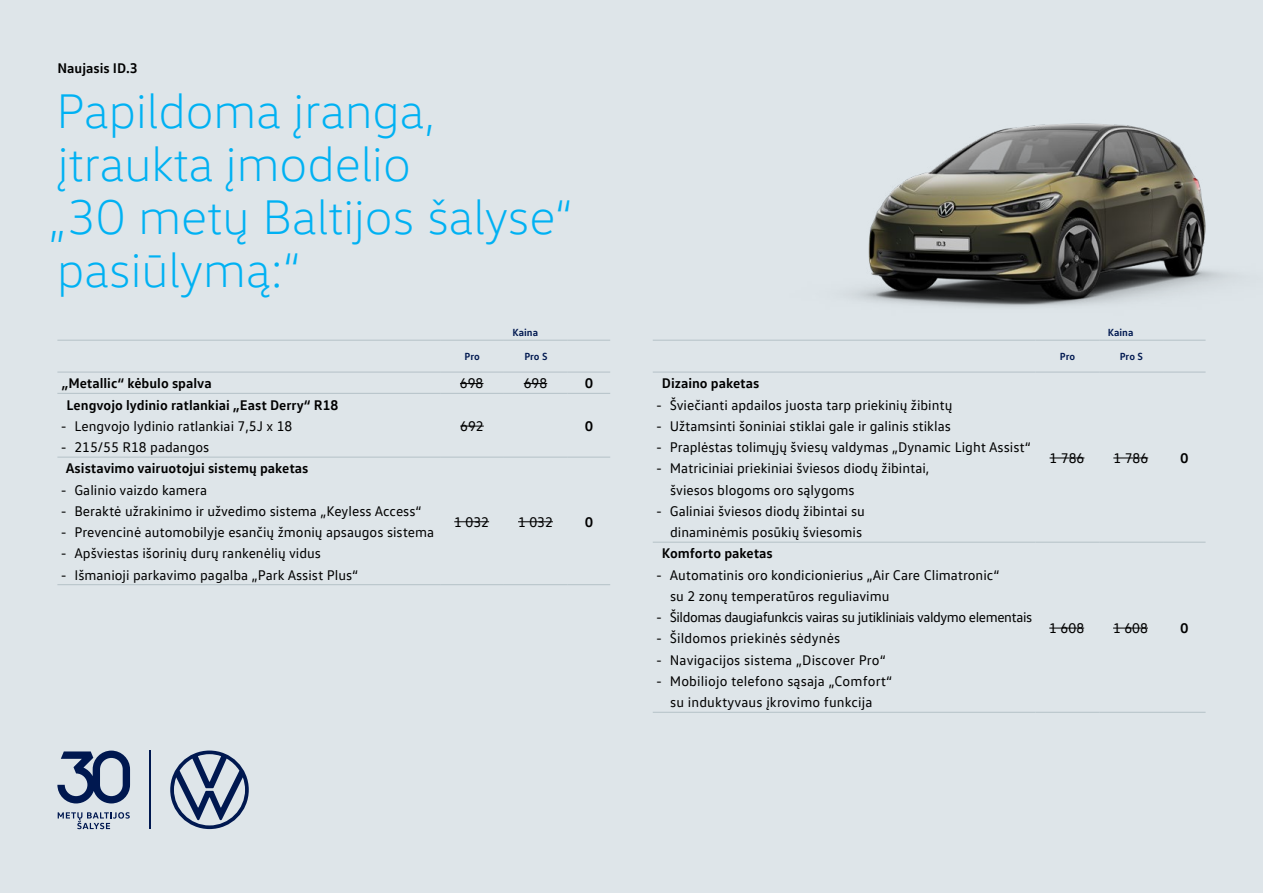
<style>
.page{position:relative;width:1263px;height:893px;background:#dee5e9}
.page>*{position:absolute;margin:0;border:0;box-sizing:border-box;transform-origin:0 0}
.Virsraksts_L{font:300 49.5px/53.1px "VW Head";color:#00b1f3}
.pamats_5mm{font:14.25px/21.3px "VW Text";color:#000}
.pamats_5mm-2{font:700 14.25px "VW Text";color:#000}
.pamats_5mm-3{font:14.25px "VW Text";letter-spacing:-.03em;color:#000}
.Virsraksts_M{font:700 14.25px "VW Text";color:#000}
.t1{font:700 10.5px "VW Text";color:#001850}
</style>
<div class="page">
<hr style="left:57px;top:340px;width:383px;height:1px;background:#b4c1c7">
<hr style="left:57px;top:372px;width:383px;height:1px;background:#b4c1c7">
<hr style="left:57px;top:393px;width:383px;height:1px;background:#b4c1c7">
<hr style="left:440px;top:340px;width:64px;height:1px;background:#b4c1c7">
<hr style="left:504px;top:340px;width:64px;height:1px;background:#b4c1c7">
<hr style="left:568px;top:340px;width:42px;height:1px;background:#b4c1c7">
<hr style="left:440px;top:372px;width:64px;height:1px;background:#b4c1c7">
<hr style="left:504px;top:372px;width:64px;height:1px;background:#b4c1c7">
<hr style="left:568px;top:372px;width:42px;height:1px;background:#b4c1c7">
<hr style="left:440px;top:393px;width:64px;height:1px;background:#b4c1c7">
<hr style="left:504px;top:393px;width:64px;height:1px;background:#b4c1c7">
<hr style="left:568px;top:393px;width:42px;height:1px;background:#b4c1c7">
<hr style="left:440px;top:457px;width:64px;height:1px;background:#b4c1c7">
<hr style="left:504px;top:457px;width:64px;height:1px;background:#b4c1c7">
<hr style="left:57px;top:457px;width:383px;height:1px;background:#b4c1c7">
<hr style="left:568px;top:457px;width:42px;height:1px;background:#b4c1c7">
<hr style="left:57px;top:584px;width:383px;height:1px;background:#b4c1c7">
<hr style="left:440px;top:584px;width:64px;height:1px;background:#b4c1c7">
<hr style="left:504px;top:584px;width:64px;height:1px;background:#b4c1c7">
<hr style="left:568px;top:584px;width:42px;height:1px;background:#b4c1c7">
<svg style="left:460px;top:383px;width:23px;height:1px"></svg>
<svg style="left:524px;top:383px;width:23px;height:1px"></svg>
<svg style="left:460px;top:426px;width:24px;height:1px"></svg>
<hr style="left:454px;top:521px;width:35px;height:1px;background:#000">
<hr style="left:518px;top:521px;width:35px;height:1px;background:#000">
<hr style="left:653px;top:340px;width:382px;height:1px;background:#b4c1c7">
<hr style="left:653px;top:372px;width:382px;height:1px;background:#b4c1c7">
<hr style="left:653px;top:542px;width:382px;height:1px;background:#b4c1c7">
<hr style="left:653px;top:712px;width:382px;height:1px;background:#b4c1c7">
<hr style="left:1163px;top:542px;width:42px;height:1px;background:#b4c1c7">
<hr style="left:1035px;top:712px;width:64px;height:1px;background:#b4c1c7">
<hr style="left:1099px;top:712px;width:64px;height:1px;background:#b4c1c7">
<hr style="left:1163px;top:712px;width:42px;height:1px;background:#b4c1c7">
<hr style="left:1035px;top:542px;width:64px;height:1px;background:#b4c1c7">
<hr style="left:1099px;top:542px;width:64px;height:1px;background:#b4c1c7">
<hr style="left:1049px;top:457px;width:35px;height:1px;background:#000">
<hr style="left:1113px;top:457px;width:35px;height:1px;background:#000">
<hr style="left:1049px;top:628px;width:35px;height:1px;background:#000">
<hr style="left:1113px;top:628px;width:35px;height:1px;background:#000">
<svg style="left:58px;top:812px;width:72px;height:17px"></svg>
<svg style="left:57px;top:751px;width:73px;height:52px"></svg>
<hr style="left:149px;top:750px;width:2px;height:79px;background:#001850">
<svg style="left:170px;top:750px;width:79px;height:79px"></svg>
<img style="left:729px;top:123px;width:501px;height:250px">
<p class="Virsraksts_M" style="left:57px;top:59px;width:82px">Naujasis ID.3</p>
<p class="Virsraksts_L" style="left:57px;top:84px;width:380px">Papildoma įranga,</p>
<p class="Virsraksts_L" style="left:49px;top:137px;width:525px">įtraukta įmodelio<br>„30 metų Baltijos šalyse“ pasiūlymą:“</p>
<p class="t1" style="left:512px;top:325px;width:27px">Kaina</p>
<p class="t1" style="left:464px;top:350px;width:17px">Pro</p>
<p class="t1" style="left:524px;top:350px;width:25px">Pro S</p>
<p class="pamats_5mm-2" style="left:62px;top:374px;width:151px">„Metallic“ kėbulo spalva</p>
<p class="pamats_5mm" style="left:460px;top:372px;width:25px">698</p>
<p class="pamats_5mm" style="left:524px;top:372px;width:25px">698</p>
<p class="pamats_5mm-2" style="left:585px;top:374px;width:9px">0</p>
<p class="pamats_5mm-2" style="left:67px;top:395px;width:273px">Lengvojo lydinio ratlankiai „East Derry“ R18</p>
<p class="pamats_5mm" style="left:61px;top:415px;width:233px">- Lengvojo lydinio ratlankiai 7,5J x 18</p>
<p class="pamats_5mm" style="left:61px;top:436px;width:150px">- 215/55 R18 padangos</p>
<p class="pamats_5mm" style="left:460px;top:415px;width:25px">692</p>
<p class="pamats_5mm-2" style="left:585px;top:417px;width:9px">0</p>
<p class="pamats_5mm-2" style="left:66px;top:459px;width:244px">Asistavimo vairuotojui sistemų paketas</p>
<p class="pamats_5mm" style="left:61px;top:479px;width:148px">- Galinio vaizdo kamera</p>
<p class="pamats_5mm" style="left:61px;top:500px;width:362px">- Beraktė užrakinimo ir užvedimo sistema „Keyless Access“</p>
<p class="pamats_5mm" style="left:61px;top:521px;width:375px">- Prevencinė automobilyje esančių žmonių apsaugos sistema</p>
<p class="pamats_5mm" style="left:61px;top:542px;width:261px">- Apšviestas išorinių durų rankenėlių vidus</p>
<p class="pamats_5mm" style="left:61px;top:564px;width:299px">- Išmanioji parkavimo pagalba „Park Assist Plus“</p>
<p class="pamats_5mm" style="left:454px;top:511px;width:36px">1 032</p>
<p class="pamats_5mm" style="left:518px;top:511px;width:36px">1 032</p>
<p class="pamats_5mm-2" style="left:585px;top:512px;width:9px">0</p>
<p class="pamats_5mm-2" style="left:662px;top:374px;width:99px">Dizaino paketas</p>
<p class="pamats_5mm" style="left:656px;top:394px;width:298px">- Šviečianti apdailos juosta tarp priekinių žibintų</p>
<p class="pamats_5mm" style="left:656px;top:415px;width:296px">- Užtamsinti šoniniai stiklai gale ir galinis stiklas</p>
<p class="pamats_5mm" style="left:656px;top:436px;width:376px">- Praplėstas tolimųjų šviesų valdymas „Dynamic Light Assist“</p>
<p class="pamats_5mm" style="left:670px;top:457px;width:261px;text-indent:-14px">- Matriciniai priekiniai šviesos diodų žibintai, šviesos blogoms oro sąlygoms</p>
<p class="pamats_5mm" style="left:656px;top:500px;width:210px;text-align:right">- Galiniai šviesos diodų žibintai su dinaminėmis posūkių šviesomis</p>
<p class="pamats_5mm-2" style="left:662px;top:544px;width:112px">Komforto paketas</p>
<p class="pamats_5mm" style="left:670px;top:564px;width:331px;text-indent:-14px">- Automatinis oro kondicionierius „Air Care Climatronic“ su 2 zonų temperatūros reguliavimu</p>
<p class="pamats_5mm-3" style="left:656px;top:608px;width:377px">- Šildomas daugiafunkcis vairas su jutikliniais valdymo elementais</p>
<p class="pamats_5mm" style="left:656px;top:627px;width:186px">- Šildomos priekinės sėdynės</p>
<p class="pamats_5mm" style="left:656px;top:649px;width:231px">- Navigacijos sistema „Discover Pro“</p>
<p class="pamats_5mm" style="left:656px;top:670px;width:237px;text-align:center">- Mobiliojo telefono sąsaja „Comfort“ su induktyvaus įkrovimo funkcija</p>
<p class="t1" style="left:1108px;top:325px;width:27px">Kaina</p>
<p class="t1" style="left:1060px;top:350px;width:17px">Pro</p>
<p class="t1" style="left:1120px;top:350px;width:25px">Pro S</p>
<p class="pamats_5mm" style="left:1049px;top:447px;width:36px">1 786</p>
<p class="pamats_5mm" style="left:1113px;top:447px;width:36px">1 786</p>
<p class="pamats_5mm-2" style="left:1180px;top:448px;width:9px">0</p>
<p class="pamats_5mm" style="left:1049px;top:617px;width:36px">1 608</p>
<p class="pamats_5mm" style="left:1113px;top:617px;width:36px">1 608</p>
<p class="pamats_5mm-2" style="left:1180px;top:619px;width:9px">0</p>
</div>
